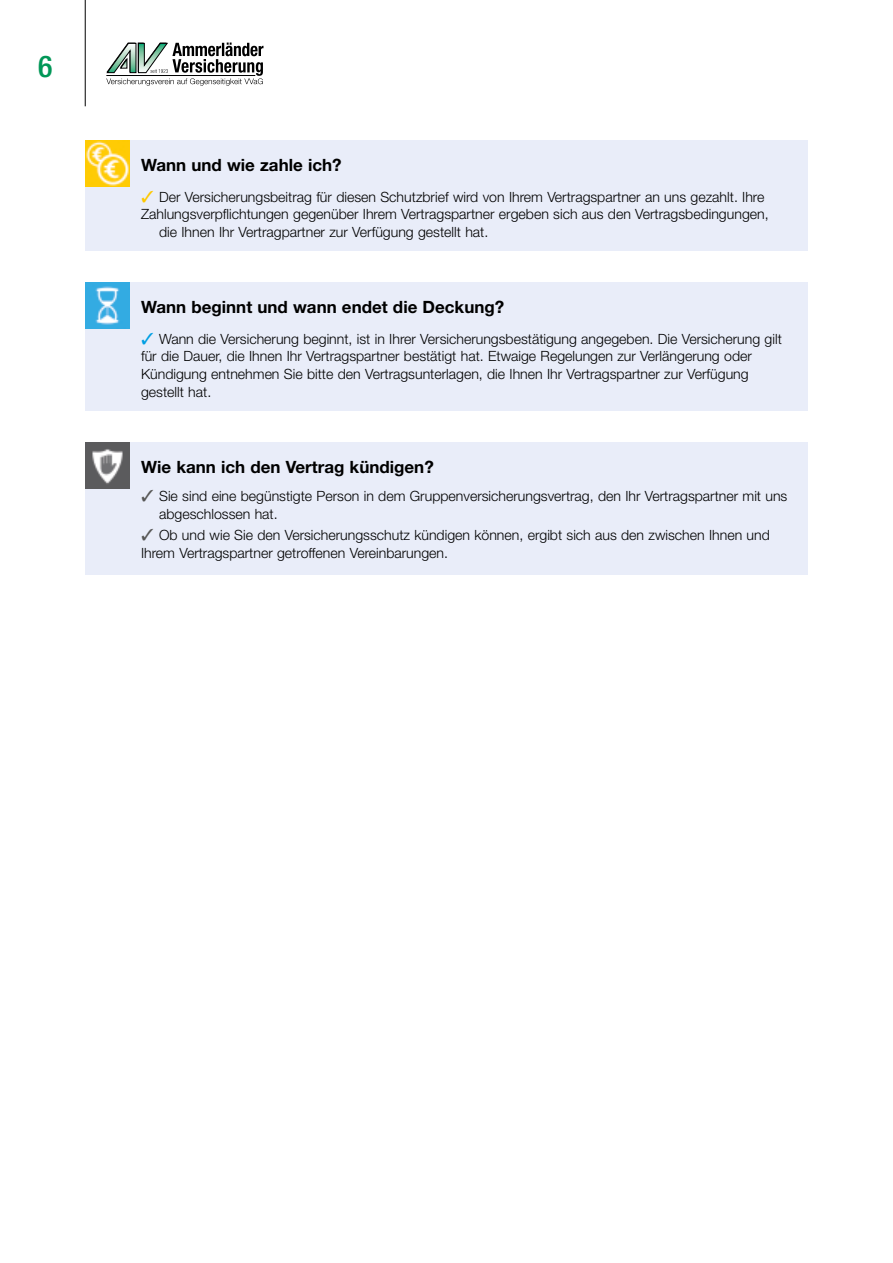
<style>
.page{position:relative;width:893px;height:1263px;background:#fff}
.page>*{position:absolute;margin:0;border:0;box-sizing:border-box;transform-origin:0 0}
.t1{font:500 condensed 30px "Helvetica Neue LT Std";color:#009757}
.t2{font:700 16.95px "Helvetica Neue LT Std";color:#000}
.t3{font:300 14.1px/17.7px "Helvetica Neue LT Std";color:#000}
.s1{color:#fec800}
.s2{color:#009fe3}
.s3{color:#575756}
</style>
<div class="page">
<hr style="left:85px;top:0;width:1px;height:106px;background:#000">
<svg style="left:106px;top:43px;width:157px;height:43px"></svg>
<hr style="left:106px;top:75px;width:149px;height:1px;background:#000">
<div style="left:85px;top:140px;width:723px;height:110px;background:#e9edf9"></div>
<div style="left:85px;top:282px;width:723px;height:129px;background:#e9edf9"></div>
<div style="left:85px;top:443px;width:723px;height:132px;background:#e9edf9"></div>
<img style="left:85px;top:140px;width:44px;height:46px">
<img style="left:85px;top:282px;width:44px;height:46px">
<img style="left:85px;top:443px;width:44px;height:46px">
<h1 class="t1" style="left:38px;top:48px;width:16px">6</h1>
<p class="t2" style="left:141px;top:155px;width:202px">Wann und wie zahle ich?</p>
<p class="t3" style="left:141px;top:187px;width:625px"><span class="s1">✓</span> Der Versicherungsbeitrag für diesen Schutzbrief wird von Ihrem Vertragspartner an uns gezahlt. Ihre</p>
<p class="t3" style="left:141px;top:205px;width:629px">Zahlungsverpflichtungen gegenüber Ihrem Vertragspartner ergeben sich aus den Vertragsbedingungen,</p>
<p class="t3" style="left:159px;top:223px;width:331px">die Ihnen Ihr Vertragpartner zur Verfügung gestellt hat.</p>
<p class="t2" style="left:141px;top:297px;width:365px">Wann beginnt und wann endet die Deckung?</p>
<p class="t3" style="left:141px;top:330px;width:642px"><span class="s2">✓</span> Wann die Versicherung beginnt, ist in Ihrer Versicherungsbestätigung angegeben. Die Versicherung gilt für die Dauer, die Ihnen Ihr Vertragspartner bestätigt hat. Etwaige Regelungen zur Verlängerung oder Kündigung entnehmen Sie bitte den Vertragsunterlagen, die Ihnen Ihr Vertragspartner zur Verfügung gestellt hat.</p>
<p class="t2" style="left:141px;top:457px;width:294px">Wie kann ich den Vertrag kündigen?</p>
<p class="t3" style="left:159px;top:487px;width:630px;text-indent:-18px"><span class="s3">✓</span> Sie sind eine begünstigte Person in dem Gruppenversicherungsvertrag, den Ihr Vertragspartner mit uns abgeschlossen hat.</p>
<p class="t3" style="left:141px;top:526px;width:630px"><span class="s3">✓</span> Ob und wie Sie den Versicherungsschutz kündigen können, ergibt sich aus den zwischen Ihnen und<br>Ihrem Vertragspartner getroffenen Vereinbarungen.</p>
</div>
